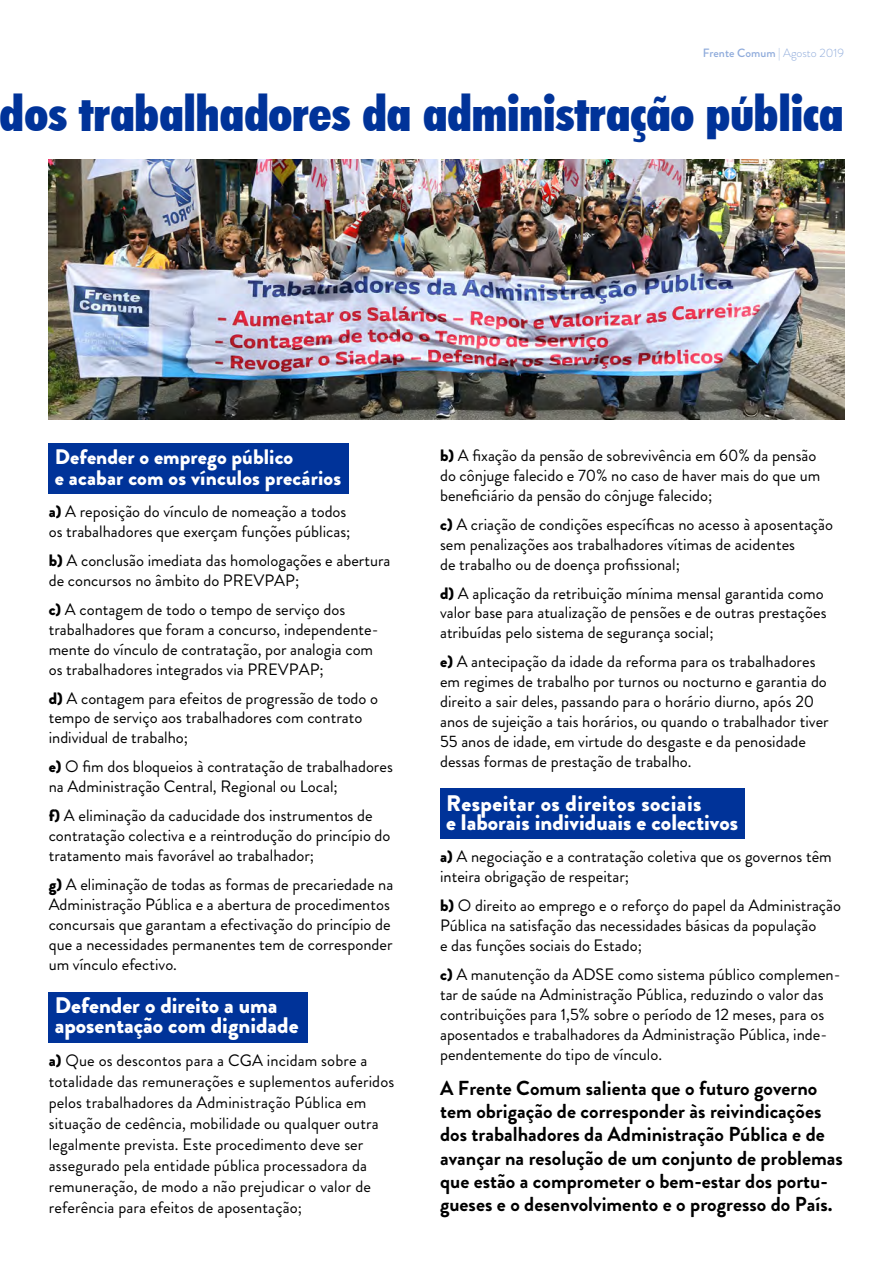
<style>
.page{position:relative;width:895px;height:1263px;background:#fff}
.page>*{position:absolute;margin:0;border:0;box-sizing:border-box;transform-origin:0 0}
.t1{font:900 condensed 48px "Futura BT";letter-spacing:-.005em;color:#039}
.t2{font:900 22.5px/19.5px "Brandon Grotesque";color:#fff}
.t3{font:900 21px/21px "Brandon Grotesque";letter-spacing:.005em;color:#fff}
.t4{font:700 20.25px/23.2px "Brandon Grotesque";color:#000}
.t5{font:16.5px/20px "Brandon Grotesque";color:#000}
.t6{font:500 12px "Brandon Grotesque";color:#8eaadb}
.s1{font-weight:300}
.s2{font-weight:900}
</style>
<div class="page">
<div style="left:49px;top:443px;width:300px;height:50px;background:#039"></div>
<div style="left:440px;top:788px;width:305px;height:50px;background:#039"></div>
<div style="left:49px;top:992px;width:259px;height:50px;background:#039"></div>
<img style="left:49px;top:159px;width:795px;height:260px">
<p class="t6" style="left:703px;top:45px;width:143px">Frente Comum <span class="s1">| Agosto 2019</span></p>
<p class="t1" style="left:0;top:84px;width:845px">dos trabalhadores da administração pública</p>
<p class="t3" style="left:55px;top:446px;width:288px">Defender o emprego público<br>e acabar com os vínculos precários</p>
<p class="t5" style="left:49px;top:501px;width:303px"><span class="s2">a)</span> A reposição do vínculo de nomeação a todos os trabalhadores que exerçam funções públicas;</p>
<p class="t5" style="left:49px;top:550px;width:343px"><span class="s2">b)</span> A conclusão imediata das homologações e abertura de concursos no âmbito do PREVPAP;</p>
<p class="t5" style="left:49px;top:599px;width:331px"><span class="s2">c)</span> A contagem de todo o tempo de serviço dos trabalhadores que foram a concurso, independente&shy;mente do vínculo de contratação, por analogia com os trabalhadores integrados via PREVPAP;</p>
<p class="t5" style="left:49px;top:688px;width:331px"><span class="s2">d)</span> A contagem para efeitos de progressão de todo o tempo de serviço aos trabalhadores com contrato individual de trabalho;</p>
<p class="t5" style="left:49px;top:757px;width:346px"><span class="s2">e)</span> O fim dos bloqueios à contratação de trabalhadores na Administração Central, Regional ou Local;</p>
<p class="t5" style="left:49px;top:806px;width:343px"><span class="s2">f)</span> A eliminação da caducidade dos instrumentos de contratação colectiva e a reintrodução do princípio do tratamento mais favorável ao trabalhador;</p>
<p class="t5" style="left:49px;top:875px;width:346px"><span class="s2">g)</span> A eliminação de todas as formas de precariedade na Administração Pública e a abertura de procedimentos concursais que garantam a efectivação do princípio de que a necessidades permanentes tem de corresponder um vínculo efectivo.</p>
<p class="t2" style="left:55px;top:996px;width:245px">Defender o direito a uma aposentação com dignidade</p>
<p class="t5" style="left:49px;top:1050px;width:347px;line-height:21px"><span class="s2">a)</span> Que os descontos para a CGA incidam sobre a totalidade das remunerações e suplementos auferidos pelos trabalhadores da Administração Pública em situação de cedência, mobilidade ou qualquer outra legalmente prevista. Este procedimento deve ser assegurado pela entidade pública processadora da remuneração, de modo a não prejudicar o valor de referência para efeitos de aposentação;</p>
<p class="t5" style="left:440px;top:445px;width:382px"><span class="s2">b)</span> A fixação da pensão de sobrevivência em 60% da pensão do cônjuge falecido e 70% no caso de haver mais do que um beneficiário da pensão do cônjuge falecido;</p>
<p class="t5" style="left:440px;top:514px;width:394px"><span class="s2">c)</span> A criação de condições específicas no acesso à aposentação sem penalizações aos trabalhadores vítimas de acidentes<br>de trabalho ou de doença profissional;</p>
<p class="t5" style="left:440px;top:583px;width:388px"><span class="s2">d)</span> A aplicação da retribuição mínima mensal garantida como valor base para atualização de pensões e de outras prestações atribuídas pelo sistema de segurança social;</p>
<p class="t5" style="left:440px;top:652px;width:390px"><span class="s2">e)</span> A antecipação da idade da reforma para os trabalhadores em regimes de trabalho por turnos ou nocturno e garantia do direito a sair deles, passando para o horário diurno, após 20 anos de sujeição a tais horários, ou quando o trabalhador tiver 55 anos de idade, em virtude do desgaste e da penosidade dessas formas de prestação de trabalho.</p>
<p class="t2" style="left:446px;top:793px;width:294px">Respeitar os direitos sociais<br>e laborais individuais e colectivos</p>
<p class="t5" style="left:440px;top:847px;width:393px"><span class="s2">a)</span> A negociação e a contratação coletiva que os governos têm inteira obrigação de respeitar;</p>
<p class="t5" style="left:440px;top:895px;width:402px"><span class="s2">b)</span> O direito ao emprego e o reforço do papel da Administração<br>Pública na satisfação das necessidades básicas da população<br>e das funções sociais do Estado;</p>
<p class="t5" style="left:440px;top:964px;width:402px"><span class="s2">c)</span> A manutenção da ADSE como sistema público complemen&shy;tar de saúde na Administração Pública, reduzindo o valor das contribuições para 1,5% sobre o período de 12 meses, para os aposentados e trabalhadores da Administração Pública, inde&shy;pendentemente do tipo de vínculo.</p>
<p class="t4" style="left:440px;top:1076px;width:404px">A Frente Comum salienta que o futuro governo tem obrigação de corresponder às reivindicações dos trabalhadores da Administração Pública e de avançar na resolução de um conjunto de problemas que estão a comprometer o bem-estar dos portu&shy;gueses e o desenvolvimento e o progresso do País.</p>
</div>
